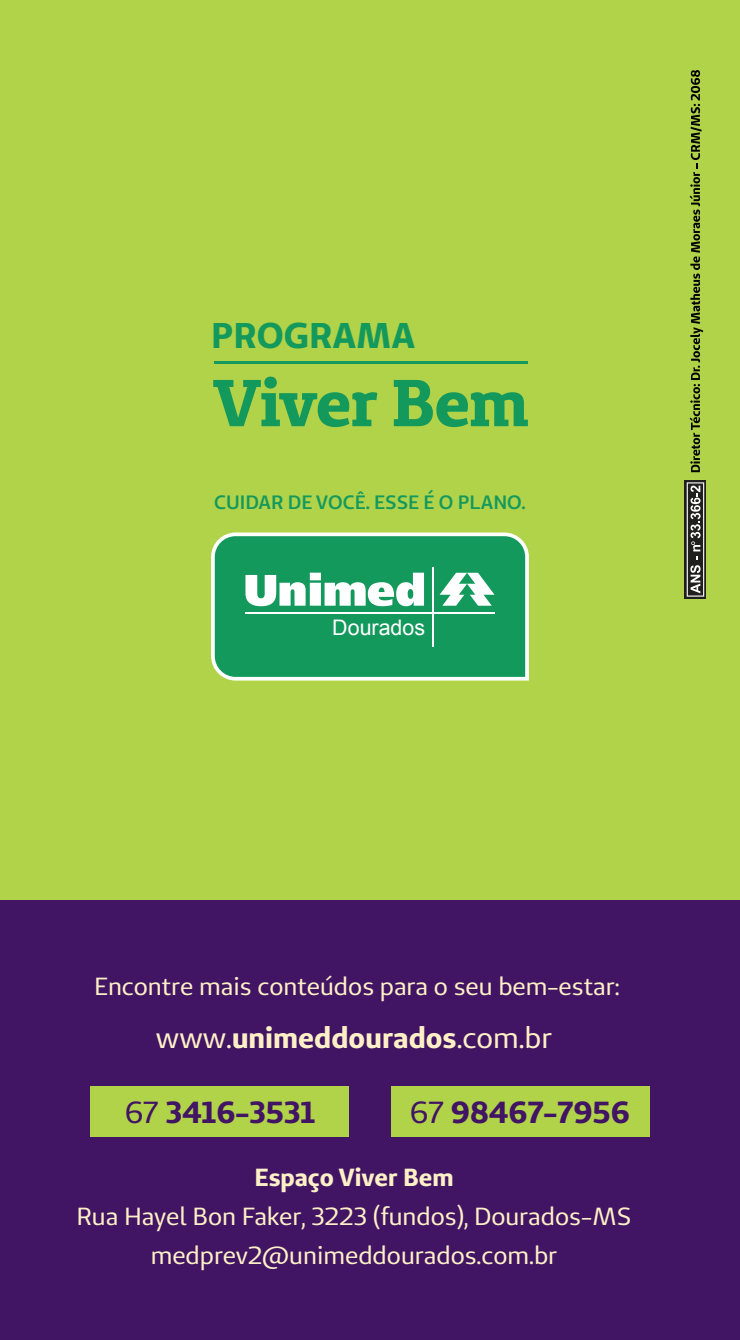
<style>
.page{position:relative;width:740px;height:1340px;background:#fff}
.page>*{position:absolute;margin:0;border:0;box-sizing:border-box;transform-origin:0 0}
.t1{font:700 66.15px "Unimed Slab";letter-spacing:-.02em;color:#14995d}
.t2{font:700 35.77px "Unimed Sans";color:#14995d}
.t3{font:700 30.38px "Unimed Sans";color:#411464}
.t4{font:700 29.25px "Unimed Sans";color:#fef0c6}
.t5{font:24.75px "Unimed Sans";color:#fef0c6}
.t6{font:700 24.75px "Unimed Sans";color:#fef0c6}
.t7{font:21.38px "Arial";color:#fff}
.t8{font:600 19.35px "Unimed Sans";color:#14995d}
.s1{font-weight:400}
</style>
<div class="page">
<div style="left:0;top:0;width:740px;height:1339px;background:#b1d349"></div>
<div style="left:0;top:900px;width:740px;height:439px;background:#411464"></div>
<div style="left:91px;top:1086px;width:258px;height:50px;background:#b1d349"></div>
<div style="left:391px;top:1086px;width:258px;height:50px;background:#b1d349"></div>
<svg style="left:211px;top:532px;width:318px;height:148px;background:#2aa26a"></svg>
<svg style="left:440px;top:573px;width:54px;height:32px;background:#93d0b5"></svg>
<hr style="left:432px;top:567px;width:2px;height:79px;background:#fff">
<svg style="left:245px;top:572px;width:179px;height:34px;background:#9bd3ba"></svg>
<hr style="left:245px;top:611px;width:249px;height:2px;background:#fff">
<hr style="left:214px;top:361px;width:313px;height:3px;background:#14995d">
<svg style="left:685px;top:480px;width:21px;height:119px"></svg>
<svg style="left:687px;top:482px;width:17px;height:114px;background:#686666"></svg>
<svg style="left:689px;top:70px;width:14px;height:402px"></svg>
<h2 class="t2" style="left:211px;top:312px;width:206px">PROGRAMA</h2>
<h1 class="t1" style="left:212px;top:359px;width:318px">Viver Bem</h1>
<p class="t8" style="left:214px;top:489px;width:313px">CUIDAR DE VOCÊ. ESSE É O PLANO.</p>
<p class="t7" style="left:332px;top:613px;width:94px">Dourados</p>
<p class="t5" style="left:94px;top:970px;width:527px">Encontre mais conteúdos para o seu bem-estar:</p>
<p class="t4" style="left:156px;top:1017px;width:397px"><span class="s1">www.</span>unimeddourados<span class="s1">.com.br</span></p>
<p class="t3" style="left:125px;top:1092px;width:192px"><span class="s1">67</span> 3416-3531</p>
<p class="t3" style="left:410px;top:1092px;width:222px"><span class="s1">67</span> 98467-7956</p>
<p class="t6" style="left:254px;top:1161px;width:201px">Espaço Viver Bem</p>
<p class="t5" style="left:76px;top:1199px;width:557px">Rua Hayel Bon Faker, 3223 (fundos), Dourados-MS</p>
<p class="t5" style="left:151px;top:1239px;width:408px">medprev2@unimeddourados.com.br</p>
</div>
